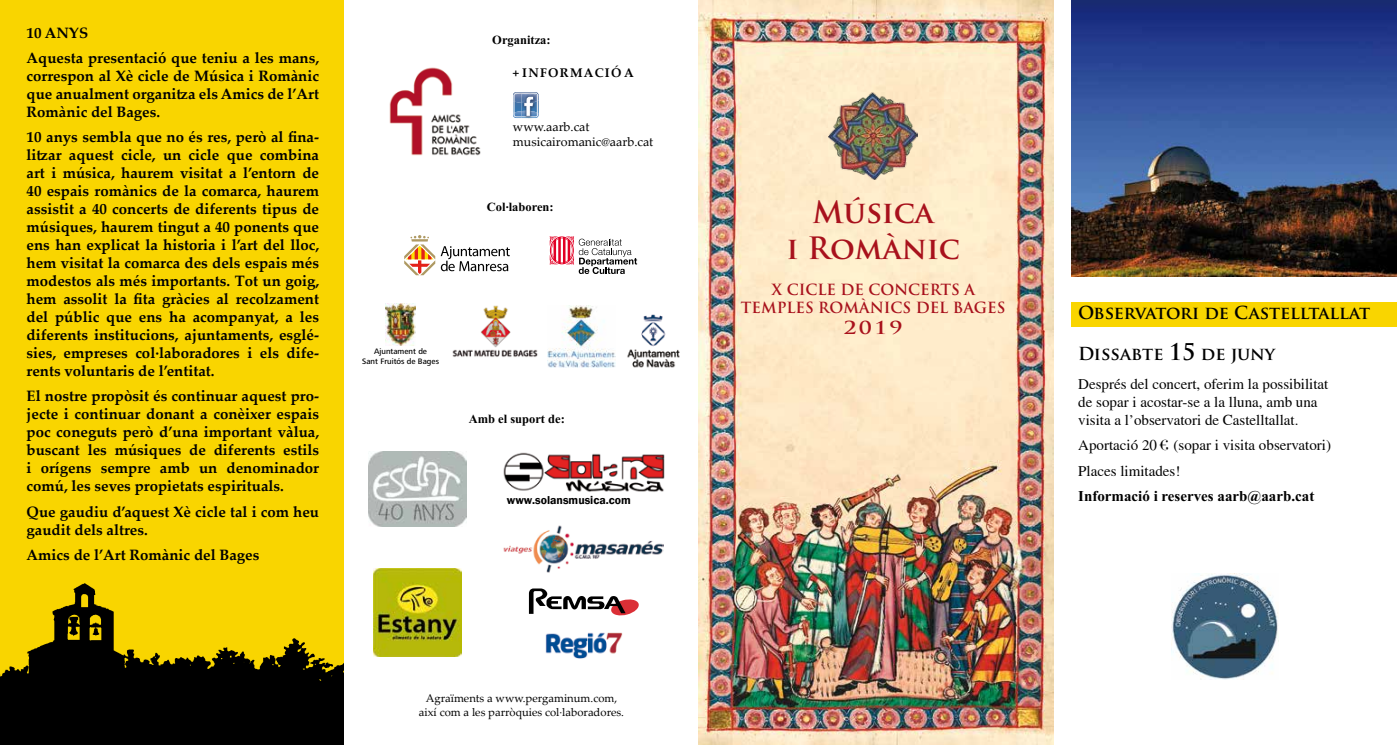
<style>
.page{position:relative;width:1397px;height:745px;background:#fff}
.page>*{position:absolute;margin:0;border:0;box-sizing:border-box;transform-origin:0 0}
.t1{font:700 30px/36px "Trajan Pro";letter-spacing:-.005em;color:#a8111c;text-align:center}
.t2{font:700 17.5px "Trajan Pro";letter-spacing:-.005em;color:#000}
.t3{font:700 17.5px "Trajan Pro";color:#a8111c;scale:1.25 1}
.t4{font:700 15px/18px "Palatino Linotype";color:#000;text-align:justify}
.t5{font:15px/18px "Times";color:#000}
.t6{font:700 15px/18px "Trajan Pro";color:#a8111c;text-align:center}
.t7{font:15px "Times New Rom B";color:#000}
.t8{font:12.5px "Times New Rom B";color:#000}
.t9{font:12.5px/15px "Palatino Linotype";color:#000}
.t10{font:700 12.5px "Palatino Linotype";letter-spacing:.1em;color:#000}
.t11{font:600 11.75px "Franklin Gothic";color:#000}
.t12{font:11.25px/13.5px "Palatino Linotype";color:#000;text-align:center}
.t13{font:500 8.12px/9.8px "Frutiger Next LT";color:#000;text-align:center}
.s1{font-size:22.5px}
.s2{font-family:"Euro Collection"}
</style>
<div class="page">
<img style="left:1071px;top:0;width:325px;height:276px">
<div style="left:0;top:0;width:344px;height:744px;background:#f9d500"></div>
<img style="left:698px;top:0;width:354px;height:744px">
<img style="left:828px;top:92px;width:89px;height:88px">
<div style="left:1071px;top:301px;width:325px;height:25px;background:#f9d500"></div>
<img style="left:0;top:583px;width:344px;height:161px">
<img style="left:503px;top:452px;width:162px;height:40px">
<img style="left:545px;top:632px;width:77px;height:25px">
<img style="left:503px;top:525px;width:160px;height:48px">
<img style="left:369px;top:451px;width:97px;height:75px">
<img style="left:374px;top:568px;width:87px;height:87px">
<img style="left:1171px;top:573px;width:106px;height:106px">
<svg style="left:529px;top:588px;width:110px;height:28px"></svg>
<svg style="left:513px;top:92px;width:25px;height:27px"></svg>
<img style="left:389px;top:67px;width:92px;height:89px">
<img style="left:385px;top:304px;width:31px;height:41px">
<img style="left:452px;top:305px;width:86px;height:52px">
<img style="left:548px;top:305px;width:67px;height:62px">
<svg style="left:404px;top:235px;width:106px;height:40px"></svg>
<svg style="left:549px;top:236px;width:88px;height:38px"></svg>
<img style="left:627px;top:314px;width:53px;height:54px">
<p class="t4" style="left:27px;top:19px;width:294px;line-height:25.1px">10 ANYS<br>Aquesta presentació que teniu a les mans,</p>
<p class="t4" style="left:27px;top:66px;width:294px">correspon al Xè cicle de Música i Romànic que anualment organitza els Amics de l’Art Romànic del Bages.</p>
<p class="t4" style="left:27px;top:127px;width:294px">10 anys sembla que no és res, però al fina&shy;litzar aquest cicle, un cicle que combina art i música, haurem visitat a l’entorn de 40 espais romànics de la comarca, haurem assistit a 40 concerts de diferents tipus de músiques, haurem tingut a 40 ponents que ens han explicat la historia i l’art del lloc, hem visitat la comarca des dels espais més modestos als més importants. Tot un goig, hem assolit la fita gràcies al recolzament del públic que ens ha acompanyat, a les diferents institucions, ajuntaments, esglé&shy;sies, empreses col·laboradores i els dife&shy;rents voluntaris de l’entitat.</p>
<p class="t4" style="left:27px;top:386px;width:294px">El nostre propòsit és continuar aquest pro&shy;jecte i continuar donant a conèixer espais poc coneguts però d’una important vàlua, buscant les músiques de diferents estils i orígens sempre amb un denominador comú, les seves propietats espirituals.</p>
<p class="t4" style="left:27px;top:501px;width:294px">Que gaudiu d’aquest Xè cicle tal i com heu gaudit dels altres.</p>
<p class="t4" style="left:27px;top:544px;width:234px">Amics de l’Art Romànic del Bages</p>
<p class="t8" style="left:492px;top:33px;width:60px">Organitza:</p>
<p class="t10" style="left:513px;top:64px;width:59px">+ informa</p>
<p class="t10" style="left:594px;top:64px;width:37px">ció a</p>
<p class="t9" style="left:513px;top:119px;width:142px">www.aarb.cat musicairomanic@aarb.cat</p>
<p class="t8" style="left:487px;top:200px;width:68px">Col.laboren:</p>
<p class="t13" style="left:362px;top:346px;width:78px">Ajuntament de<br>Sant Fruitós de Bages</p>
<p class="t8" style="left:468px;top:412px;width:98px">Amb el suport de:</p>
<p class="t11" style="left:507px;top:492px;width:125px">www.solansmusica.com</p>
<p class="t12" style="left:419px;top:690px;width:207px">Agraïments a www.pergaminum.com, així com a les parròquies col·laboradores.</p>
<h1 class="t1" style="left:786px;top:194px;width:175px">Música<br>i Romànic</h1>
<p class="t6" style="left:740px;top:280px;width:266px">X CICLE DE CONCERTS A<br>TEMPLES ROMÀNICS DEL BAGES</p>
<p class="t3" style="left:843px;top:316px;width:49px">2019</p>
<p class="t2" style="left:1077px;top:302px;width:294px">Observatori de Castelltallat</p>
<p class="t2" style="left:1078px;top:343px;width:198px">Dissabte <span class="s1">15</span> de juny</p>
<p class="t5" style="left:1078px;top:375px;width:251px">Després del concert, oferim la possibilitat de sopar i acostar-se a la lluna, amb una visita a l’observatori de Castelltallat.</p>
<p class="t5" style="left:1078px;top:432px;width:254px;line-height:25.1px">Aportació 20 <span class="s2">B</span> (sopar i visita observatori)<br>Places limitades!</p>
<p class="t7" style="left:1078px;top:487px;width:237px">Informació i reserves aarb@aarb.cat</p>
</div>
